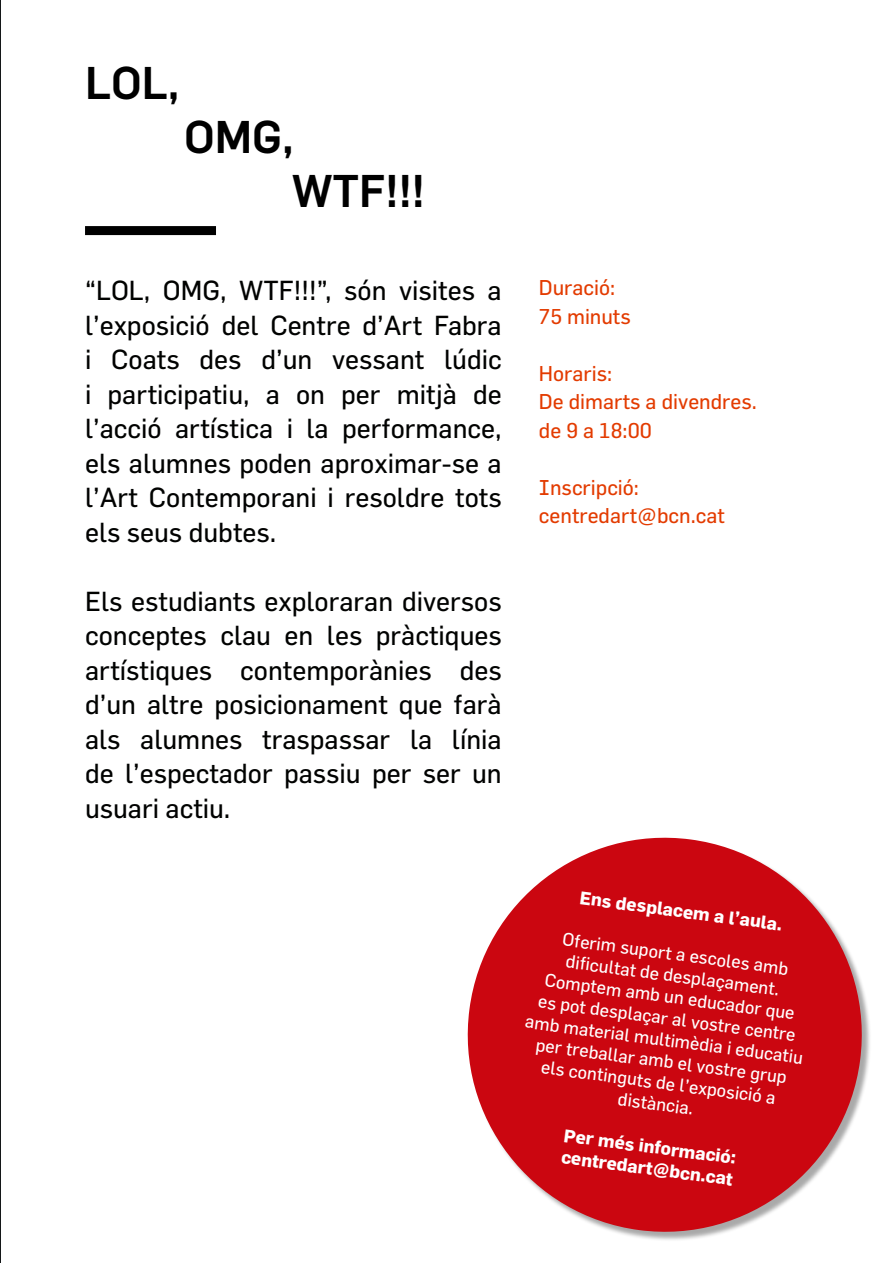
<style>
.page{position:relative;width:893px;height:1263px;background:#fff}
.page>*{position:absolute;margin:0;border:0;box-sizing:border-box;transform-origin:0 0}
.t1{font:500 45px/54px "Flama";color:#000}
.t2{font:27px/34.5px "Flama";color:#010200;text-align:justify}
.t3{font:21px/28.5px "Flama";color:#e33b00}
.t4{font:18px/21.6px "Flama";color:#fff;text-align:center}
.t5{font:700 18px/21.5px "Flama";color:#fff}
</style>
<div class="page">
<hr style="left:0;top:0;width:1px;height:1263px;background:#05080a">
<div style="left:85px;top:226px;width:131px;height:9px;background:#000"></div>
<svg style="left:467px;top:837px;width:403px;height:403px;fill:#cb0610"></svg>
<h1 class="t1" style="left:85px;top:54px;width:96px">LOL,</h1>
<h1 class="t1" style="left:292px;top:108px;width:134px;text-indent:-108px">OMG,<br>WTF!!!</h1>
<p class="t2" style="left:85px;top:272px;width:418px">“LOL, OMG, WTF!!!”, són visites a l’exposició del Centre d’Art Fabra i Coats des d’un vessant lúdic i participatiu, a on per mitjà de l’acció artística i la performance, els alumnes poden aproximar-se a l’Art Contemporani i resoldre tots els seus dubtes.</p>
<p class="t2" style="left:85px;top:583px;width:418px">Els estudiants exploraran diversos conceptes clau en les pràctiques artístiques contemporànies des d’un altre posicionament que farà als alumnes traspassar la línia de l’espectador passiu per ser un usuari actiu.</p>
<p class="t3" style="left:539px;top:273px;width:93px">Duració:<br>75 minuts</p>
<p class="t3" style="left:539px;top:358px;width:219px">Horaris:<br>De dimarts a divendres. de 9 a 18:00</p>
<p class="t3" style="left:539px;top:472px;width:187px">Inscripció: centredart@bcn.cat</p>
<p class="t5" style="left:581px;top:887px;width:206px;rotate:7deg">Ens desplacem a l’aula.</p>
<p class="t4" style="left:537px;top:925px;width:282px;rotate:7deg">Oferim suport a escoles amb<br>difi cultat de desplaçament.<br>Comptem amb un educador que<br>es pot desplaçar al vostre centre amb material multimèdia i educatiu per treballar amb el vostre grup els continguts de l’exposició a distància.</p>
<p class="t5" style="left:565px;top:1125px;width:175px;rotate:7deg">Per més informació: centredart@bcn.cat</p>
</div>
